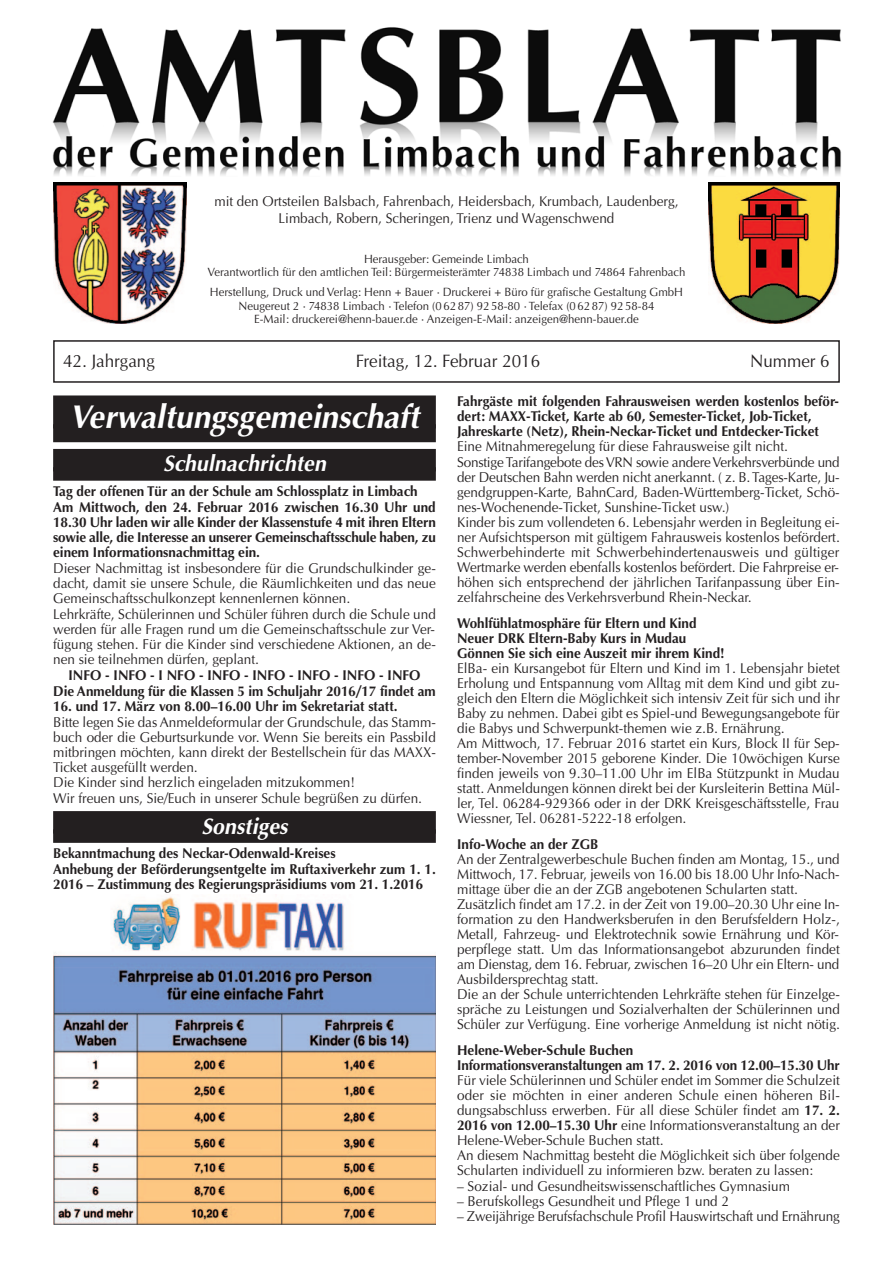
<style>
.page{position:relative;width:893px;height:1263px;background:#fff}
.page>*{position:absolute;margin:0;border:0;box-sizing:border-box;transform-origin:0 0}
.t1{font:italic 700 33px "Optima";color:#fff;scale:.95 1}
.t2{font:italic 700 22.5px "Optima";color:#fff;scale:.95 1}
.t3{font:18px "Optima";color:#231f20;scale:.95 1}
.t4{font:14.25px/15px "Optima";color:#231f20;scale:.95 1}
.t5{font:700 14.25px/15.3px "Optima";color:#231f20;scale:.95 1}
.t6{font:12px/13.5px "Optima";color:#231f20;text-align:center;scale:.95 1}
.s1{font-weight:700}
</style>
<div class="page">
<img style="left:52px;top:27px;width:789px;height:156px">
<div style="left:53px;top:340px;width:787px;height:43px;border:2px solid #231f20"></div>
<img style="left:54px;top:183px;width:132px;height:140px">
<img style="left:708px;top:183px;width:131px;height:140px">
<div style="left:53px;top:395px;width:383px;height:33px;background:#231f20"></div>
<div style="left:53px;top:424px;width:383px;height:18px;background:#231f20"></div>
<div style="left:53px;top:449px;width:383px;height:22px;background:#231f20"></div>
<div style="left:53px;top:467px;width:383px;height:14px;background:#231f20"></div>
<div style="left:53px;top:811px;width:383px;height:22px;background:#231f20"></div>
<div style="left:53px;top:829px;width:383px;height:14px;background:#231f20"></div>
<img style="left:53px;top:896px;width:383px;height:329px">
<p class="t4" style="left:214px;top:195px;width:490px;line-height:16.5px;text-align:center">mit den Ortsteilen Balsbach, Fahrenbach, Heidersbach, Krumbach, Laudenberg,<br>Limbach, Robern, Scheringen, Trienz und Wagenschwend</p>
<p class="t6" style="left:208px;top:253px;width:505px">Herausgeber: Gemeinde Limbach<br>Verantwortlich für den amtlichen Teil: Bürgermeisterämter 74838 Limbach und 74864 Fahrenbach</p>
<p class="t6" style="left:210px;top:286px;width:500px">Herstellung, Druck und Verlag: Henn + Bauer · Druckerei + Büro für grafische Gestaltung GmbH<br>Neugereut 2 · 74838 Limbach · Telefon (0 62 87) 92 58-80 · Telefax (0 62 87) 92 58-84<br>E-Mail: druckerei@henn-bauer.de · Anzeigen-E-Mail: anzeigen@henn-bauer.de</p>
<p class="t3" style="left:63px;top:354px;width:98px">42. Jahrgang</p>
<p class="t3" style="left:356px;top:354px;width:196px">Freitag, 12. Februar 2016</p>
<p class="t3" style="left:750px;top:354px;width:85px">Nummer 6</p>
<h1 class="t1" style="left:70px;top:404px;width:376px">Verwaltungsgemeinschaft</h1>
<h2 class="t2" style="left:163px;top:454px;width:177px">Schulnachrichten</h2>
<p class="t5" style="left:53px;top:485px;width:404px">Tag der offenen Tür an der Schule am Schlossplatz in Limbach Am Mittwoch, den 24. Februar 2016 zwischen 16.30 Uhr und 18.30 Uhr laden wir alle Kinder der Klassenstufe 4 mit ihren Eltern sowie alle, die Interesse an unserer Gemeinschaftsschule haben, zu einem Informationsnachmittag ein.</p>
<p class="t4" style="left:53px;top:562px;width:404px">Dieser Nachmittag ist insbesondere für die Grundschulkinder ge&shy;dacht, damit sie unsere Schule, die Räumlichkeiten und das neue Gemeinschaftsschulkonzept kennenlernen können.<br>Lehrkräfte, Schülerinnen und Schüler führen durch die Schule und werden für alle Fragen rund um die Gemeinschaftsschule zur Ver&shy;fügung stehen. Für die Kinder sind verschiedene Aktionen, an de&shy;nen sie teilnehmen dürfen, geplant.</p>
<p class="t5" style="left:53px;top:668px;width:404px;line-height:15.9px;text-align:center">INFO - INFO - I NFO - INFO - INFO - INFO - INFO - INFO<br>Die Anmeldung für die Klassen 5 im Schuljahr 2016/17 findet am</p>
<p class="t5" style="left:53px;top:699px;width:364px">16. und 17. März von 8.00–16.00 Uhr im Sekretariat statt.</p>
<p class="t4" style="left:53px;top:715px;width:404px">Bitte legen Sie das Anmeldeformular der Grundschule, das Stamm&shy;buch oder die Geburtsurkunde vor. Wenn Sie bereits ein Passbild mitbringen möchten, kann direkt der Bestellschein für das MAXX-Ticket ausgefüllt werden.<br>Die Kinder sind herzlich eingeladen mitzukommen!<br>Wir freuen uns, Sie/Euch in unserer Schule begrüßen zu dürfen.</p>
<h2 class="t2" style="left:201px;top:817px;width:96px">Sonstiges</h2>
<p class="t5" style="left:53px;top:847px;width:404px">Bekanntmachung des Neckar-Odenwald-Kreises<br>Anhebung der Beförderungsentgelte im Ruftaxiverkehr zum 1. 1.<br>2016 – Zustimmung des Regierungspräsidiums vom 21. 1.2016</p>
<p class="t5" style="left:457px;top:395px;width:404px">Fahrgäste mit folgenden Fahrausweisen werden kostenlos beför&shy;dert: MAXX-Ticket, Karte ab 60, Semester-Ticket, Job-Ticket,<br>Jahreskarte (Netz), Rhein-Neckar-Ticket und Entdecker-Ticket</p>
<p class="t4" style="left:457px;top:440px;width:404px">Eine Mitnahmeregelung für diese Fahrausweise gilt nicht.<br>Sonstige Tarifangebote des VRN sowie andere Verkehrsverbünde und der Deutschen Bahn werden nicht anerkannt. ( z. B. Tages-Karte, Ju&shy;gendgruppen-Karte, BahnCard, Baden-Württemberg-Ticket, Schö&shy;nes-Wochenende-Ticket, Sunshine-Ticket usw.)<br>Kinder bis zum vollendeten 6. Lebensjahr werden in Begleitung ei&shy;ner Aufsichtsperson mit gültigem Fahrausweis kostenlos befördert.<br>Schwerbehinderte mit Schwerbehindertenausweis und gültiger Wertmarke werden ebenfalls kostenlos befördert. Die Fahrpreise er&shy;höhen sich entsprechend der jährlichen Tarifanpassung über Ein&shy;zelfahrscheine des Verkehrsverbund Rhein-Neckar.</p>
<p class="t5" style="left:457px;top:617px;width:283px">Wohlfühlatmosphäre für Eltern und Kind<br>Neuer DRK Eltern-Baby Kurs in Mudau<br>Gönnen Sie sich eine Auszeit mir ihrem Kind!</p>
<p class="t4" style="left:457px;top:662px;width:404px">ElBa- ein Kursangebot für Eltern und Kind im 1. Lebensjahr bietet Erholung und Entspannung vom Alltag mit dem Kind und gibt zu&shy;gleich den Eltern die Möglichkeit sich intensiv Zeit für sich und ihr Baby zu nehmen. Dabei gibt es Spiel-und Bewegungsangebote für die Babys und Schwerpunkt-themen wie z.B. Ernährung.<br>Am Mittwoch, 17. Februar 2016 startet ein Kurs, Block II für Sep&shy;tember-November 2015 geborene Kinder. Die 10wöchigen Kurse finden jeweils von 9.30–11.00 Uhr im ElBa Stützpunkt in Mudau statt. Anmeldungen können direkt bei der Kursleiterin Bettina Mül&shy;ler, Tel. 06284-929366 oder in der DRK Kreisgeschäftsstelle, Frau Wiessner, Tel. 06281-5222-18 erfolgen.</p>
<p class="t5" style="left:457px;top:838px;width:150px">Info-Woche an der ZGB</p>
<p class="t4" style="left:457px;top:853px;width:404px">An der Zentralgewerbeschule Buchen finden am Montag, 15., und Mittwoch, 17. Februar, jeweils von 16.00 bis 18.00 Uhr Info-Nach&shy;mittage über die an der ZGB angebotenen Schularten statt.<br>Zusätzlich findet am 17.2. in der Zeit von 19.00–20.30 Uhr eine In&shy;formation zu den Handwerksberufen in den Berufsfeldern Holz-, Metall, Fahrzeug- und Elektrotechnik sowie Ernährung und Kör&shy;perpflege statt. Um das Informationsangebot abzurunden findet am Dienstag, dem 16. Februar, zwischen 16–20 Uhr ein Eltern- und Ausbildersprechtag statt.<br>Die an der Schule unterrichtenden Lehrkräfte stehen für Einzelge&shy;spräche zu Leistungen und Sozialverhalten der Schülerinnen und Schüler zur Verfügung. Eine vorherige Anmeldung ist nicht nötig.</p>
<p class="t5" style="left:457px;top:1044px;width:404px">Helene-Weber-Schule Buchen<br>Informationsveranstaltungen am 17. 2. 2016 von 12.00–15.30 Uhr</p>
<p class="t4" style="left:457px;top:1074px;width:404px">Für viele Schülerinnen und Schüler endet im Sommer die Schulzeit oder sie möchten in einer anderen Schule einen höheren Bil&shy;dungsabschluss erwerben. Für all diese Schüler findet am <span class="s1">17. 2.<br>2016 von 12.00–15.30 Uhr</span> eine Informationsveranstaltung an der Helene-Weber-Schule Buchen statt.<br>An diesem Nachmittag besteht die Möglichkeit sich über folgende Schularten individuell zu informieren bzw. beraten zu lassen:</p>
<p class="t4" style="left:457px;top:1180px;width:352px">– Sozial- und Gesundheitswissenschaftliches Gymnasium</p>
<p class="t4" style="left:457px;top:1195px;width:288px">– Berufskollegs Gesundheit und Pflege 1 und 2</p>
<p class="t4" style="left:457px;top:1210px;width:404px">– Zweijährige Berufsfachschule Profil Hauswirtschaft und Ernährung</p>
</div>
